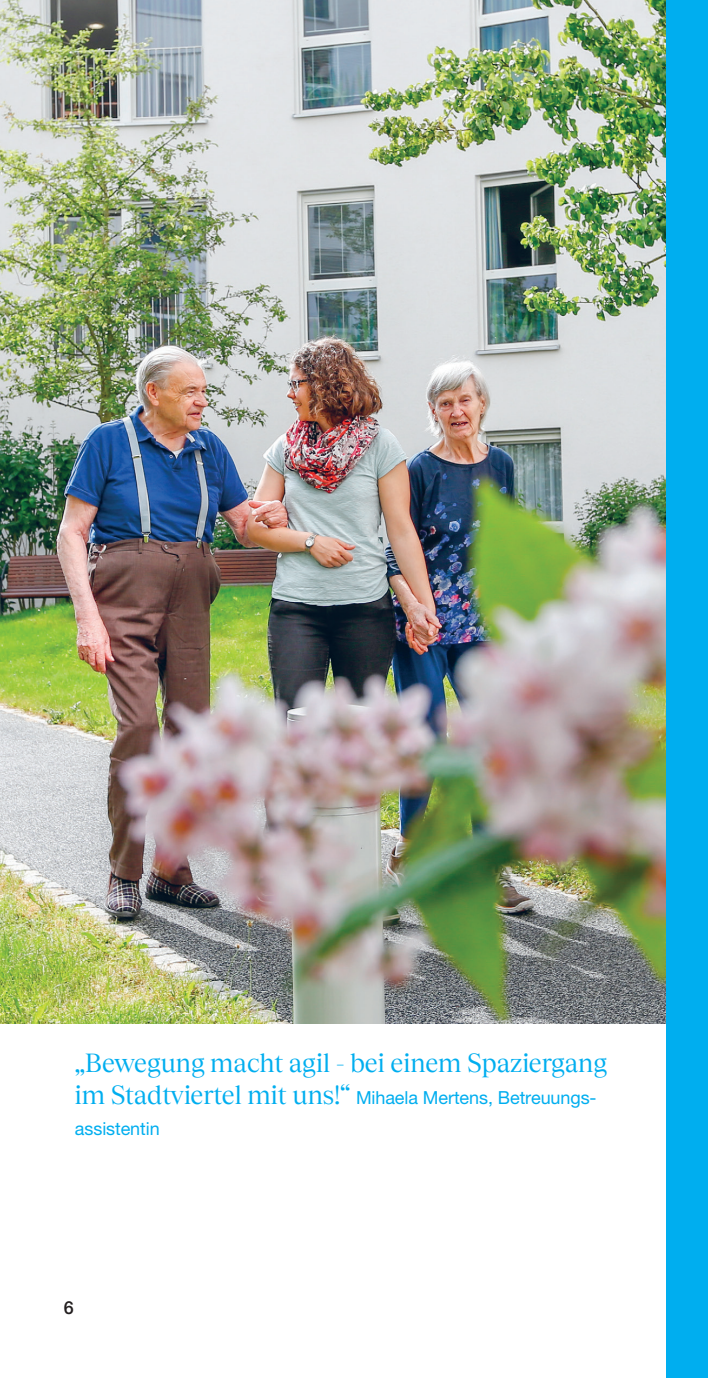
<style>
.page{position:relative;width:708px;height:1378px;background:#fff}
.page>*{position:absolute;margin:0;border:0;box-sizing:border-box;transform-origin:0 0}
.t1{font:26.1px "Tobias";letter-spacing:-.005em;color:#00aeef}
.t2{font:18px/31.5px "Helvetica Neue LT Pro";letter-spacing:-.005em;color:#00aeef}
.t3{font:500 18px "Helvetica Neue LT Pro";color:#231f20}
.s1{font-family:"Tobias";font-size:26.1px}
</style>
<div class="page">
<img style="left:0;top:0;width:666px;height:1024px">
<div style="left:666px;top:0;width:42px;height:1378px;background:#00aeef"></div>
<h1 class="t1" style="left:75px;top:1042px;width:534px">„Bewegung macht agil - bei einem Spaziergang</h1>
<p class="t2" style="left:75px;top:1081px;width:523px"><span class="s1">im Stadtviertel mit uns!“</span> Mihaela Mertens, Betreuungs&shy;assistentin</p>
<p class="t3" style="left:64px;top:1297px;width:12px">6</p>
</div>
